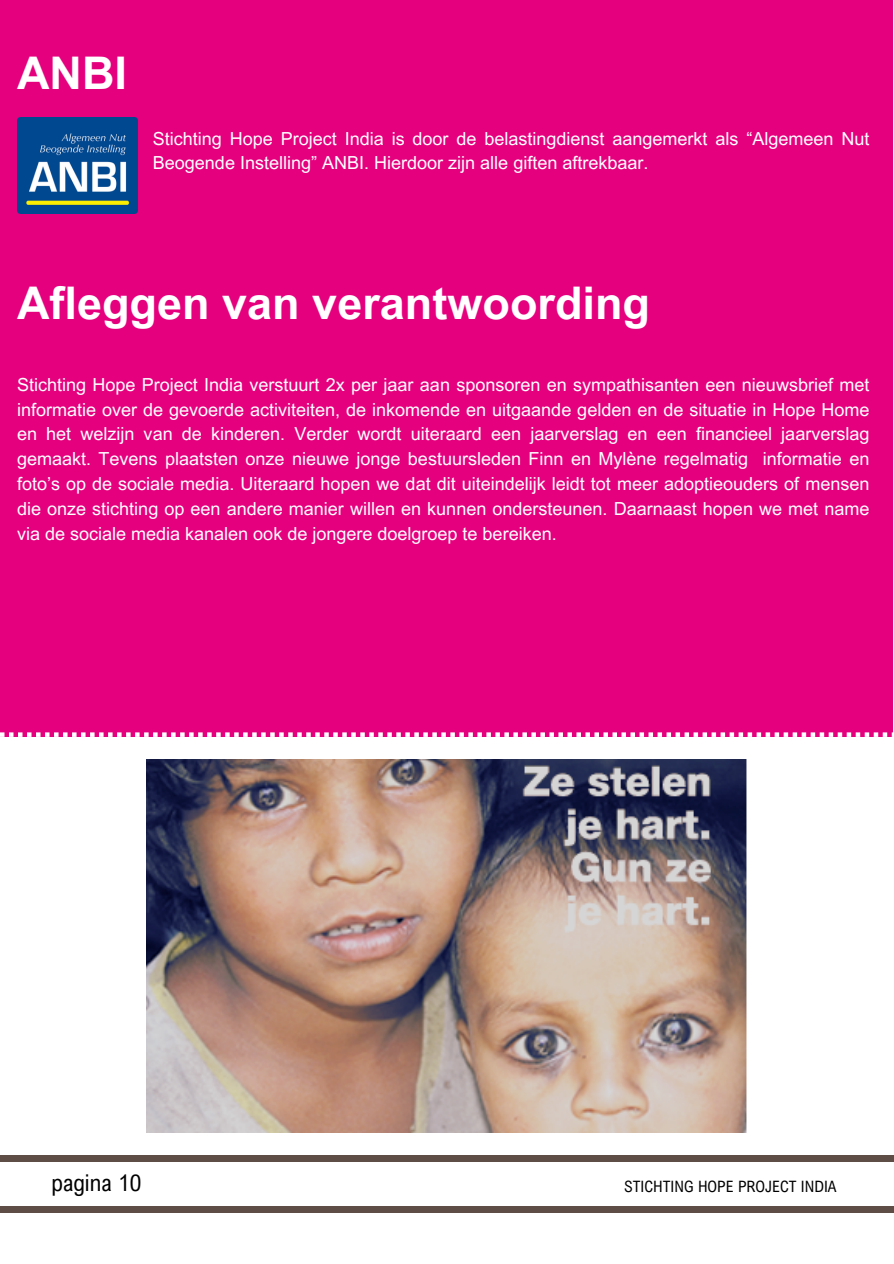
<style>
.page{position:relative;width:894px;height:1264px;background:#fff}
.page>*{position:absolute;margin:0;border:0;box-sizing:border-box;transform-origin:0 0}
.t1{font:700 45px "Arial MT Pro";color:#fff}
.t2{font:23.1px "Arial Nova Cond";color:#000}
.t3{font:18px/24.8px "Arial MT Pro";color:#fff}
.t4{font:15.6px "Arial Nova Cond";color:#000}
</style>
<div class="page">
<div style="left:0;top:1155px;width:893px;height:5px;background:#5d4d46"></div>
<div style="left:0;top:1206px;width:893px;height:6px;background:#5d4d46"></div>
<div style="left:0;top:0;width:892px;height:737px;background:#e5007e"></div>
<img style="left:17px;top:118px;width:120px;height:96px">
<img style="left:146px;top:759px;width:601px;height:373px">
<svg style="left:0;top:732px;width:893px;height:5px"></svg>
<h2 class="t1" style="left:17px;top:56px;width:111px">ANBI</h2>
<p class="t3" style="left:153px;top:128px;width:717px">Stichting Hope Project India is door de belastingdienst aangemerkt als “Algemeen Nut<br>Beogende Instelling” ANBI. Hierdoor zijn alle giften aftrekbaar.</p>
<h4 class="t1" style="left:17px;top:286px;width:634px">Afleggen van verantwoording</h4>
<h3 class="t3" style="left:17px;top:374px;width:853px;text-align:justify">Stichting Hope Project India verstuurt 2x per jaar aan sponsoren en sympathisanten een nieuwsbrief met informatie over de gevoerde activiteiten, de inkomende en uitgaande gelden en de situatie in Hope Home en het welzijn van de kinderen. Verder wordt uiteraard een jaarverslag en een financieel jaarverslag gemaakt. Tevens plaatsten onze nieuwe jonge bestuursleden Finn en Mylène regelmatig informatie en foto’s op de sociale media. Uiteraard hopen we dat dit uiteindelijk leidt tot meer adoptieouders of mensen die onze stichting op een andere manier willen en kunnen ondersteunen. Daarnaast hopen we met name via de sociale media kanalen ook de jongere doelgroep te bereiken.</h3>
<p class="t2" style="left:51px;top:1167px;width:91px">pagina 10</p>
<h4 class="t4" style="left:624px;top:1176px;width:214px">STICHTING HOPE PROJECT INDIA</h4>
</div>
